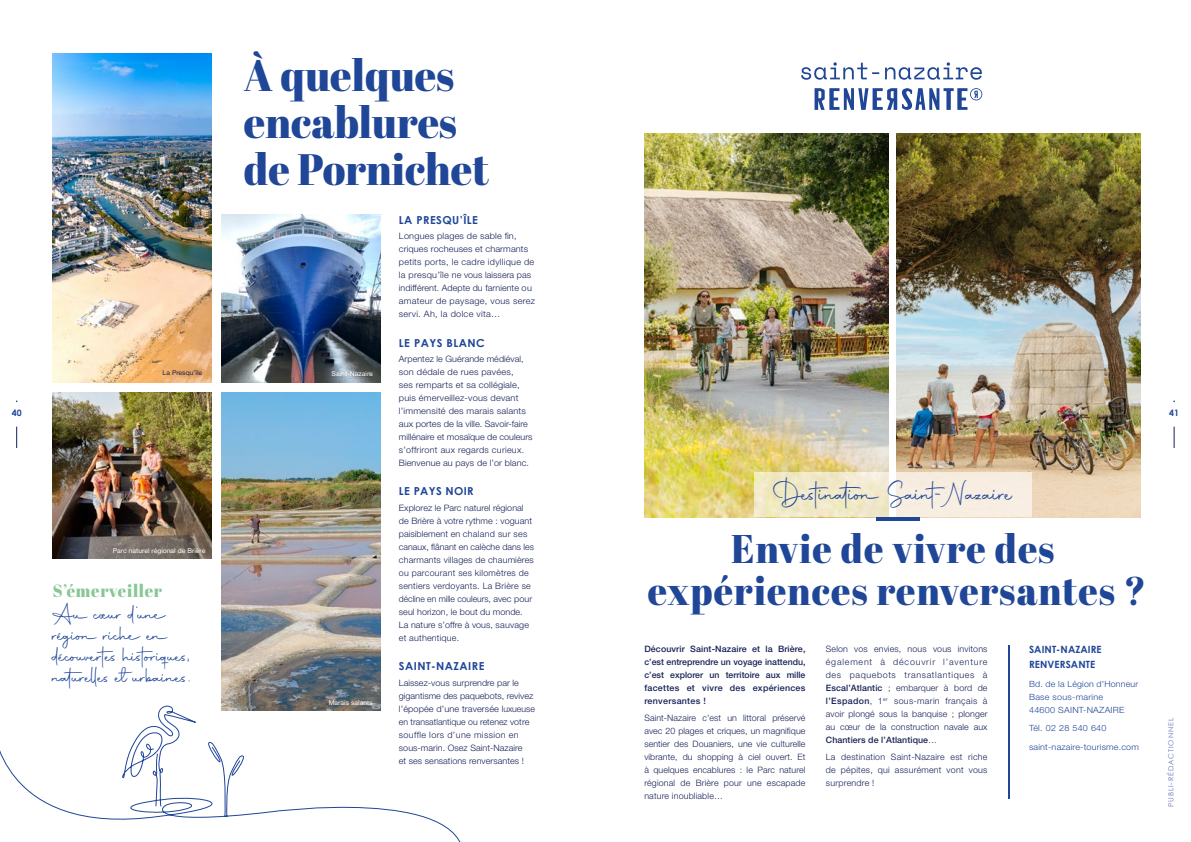
<style>
.page{position:relative;width:1191px;height:842px;background:#fff}
.page>*{position:absolute;margin:0;border:0;box-sizing:border-box;transform-origin:0 0}
.t1{font:44px/47px "Abril Fatface";color:#1f4697;scale:.95 1}
.t2{font:40px/42px "Abril Fatface";letter-spacing:.03em;color:#1f4697;text-align:center;scale:.94 1}
.t3{font:29.7px "Autography";color:#1f4697;scale:.82 1}
.t4{font:22.9px/21px "Autography";color:#1f4697;scale:.89 1}
.t5{font:17.6px "Abril Fatface";letter-spacing:.04em;color:#89c695;scale:.94 1}
.t6{font:700 11px "Century Gothic";letter-spacing:.04em;color:#1f4697}
.t7{font:700 10px/15px "Century Gothic";letter-spacing:.01em;color:#1f4697}
.t8{font:300 8.8px/13px "Helvetica Neue LT Std";letter-spacing:.01em;color:#172156;text-align:justify}
.t9{font:300 8.8px/13px "Helvetica Neue LT Std";letter-spacing:.01em;color:#172156;scale:1.04 1}
.t10{font:500 8.8px/13px "Helvetica Neue LT Std";letter-spacing:.03em;color:#172156;text-align:justify}
.t11{font:700 8.8px "Century Gothic";color:#1f4697}
.t12{font:300 8.6px/13px "Helvetica Neue LT Std";letter-spacing:.02em;color:#1f4697}
.t13{font:300 8.6px/18.7px "Helvetica Neue LT Std";letter-spacing:.02em;color:#1f4697;scale:1.05 1}
.t14{font:7px "Century Gothic";letter-spacing:.125em;color:#6574b7}
.t15{font:6.7px "Helvetica Neue LT Std";letter-spacing:.005em;color:#fff}
.t16{font:6.7px "Helvetica Neue LT Std";letter-spacing:.005em;color:#172156}
.s1{font-size:49.7px}
.s2{font-weight:500}
</style>
<div class="page">
<svg style="left:16px;top:427px;width:1px;height:21px"></svg>
<svg style="left:1173px;top:427px;width:1px;height:21px"></svg>
<img style="left:53px;top:54px;width:159px;height:328px">
<img style="left:221px;top:393px;width:160px;height:313px">
<img style="left:221px;top:214px;width:160px;height:168px">
<img style="left:53px;top:393px;width:159px;height:166px">
<svg style="left:814px;top:88px;width:168px;height:22px"></svg>
<svg style="left:801px;top:62px;width:78px;height:18px"></svg>
<svg style="left:885px;top:62px;width:96px;height:18px"></svg>
<hr style="left:1008px;top:646px;width:1px;height:153px;background:#1f4697">
<img style="left:644px;top:133px;width:244px;height:384px">
<img style="left:896px;top:133px;width:244px;height:384px">
<svg style="left:0;top:706px;width:461px;height:136px"></svg>
<svg style="left:754px;top:473px;width:278px;height:44px;fill:#f5ecde"></svg>
<hr style="left:875px;top:517px;width:44px;height:3px;background:#1f4697">
<h1 class="t1" style="left:244px;top:50px;width:259px">À quelques encablures de Pornichet</h1>
<p class="t6" style="left:399px;top:211px;width:81px">LA PRESQU’ÎLE</p>
<p class="t9" style="left:399px;top:230px;width:132px">Longues plages de sable fin, criques rocheuses et charmants petits ports, le cadre idyllique de la presqu’île ne vous laissera pas indifférent. Adepte du farniente ou amateur de paysage, vous serez servi. Ah, la dolce vita…</p>
<p class="t6" style="left:399px;top:334px;width:87px">LE PAYS BLANC</p>
<p class="t8" style="left:399px;top:352px;width:135px;text-align:left">Arpentez le Guérande médiéval, son dédale de rues pavées,<br>ses remparts et sa collégiale, puis émerveillez-vous devant l’immensité des marais salants aux portes de la ville. Savoir-faire millénaire et mosaïque de couleurs s’offriront aux regards curieux.<br>Bienvenue au pays de l’or blanc.</p>
<p class="t6" style="left:399px;top:483px;width:76px">LE PAYS NOIR</p>
<p class="t8" style="left:399px;top:501px;width:136px;text-align:left">Explorez le Parc naturel régional de Brière à votre rythme : voguant paisiblement en chaland sur ses canaux, flânant en calèche dans les charmants villages de chaumières ou parcourant ses kilomètres de sentiers verdoyants. La Brière se décline en mille couleurs, avec pour seul horizon, le bout du monde.<br>La nature s’offre à vous, sauvage et authentique.</p>
<p class="t6" style="left:399px;top:658px;width:87px">SAINT-NAZAIRE</p>
<p class="t8" style="left:399px;top:676px;width:137px;text-align:left">Laissez-vous surprendre par le gigantisme des paquebots, revivez l’épopée d’une traversée luxueuse en transatlantique ou retenez votre souffle lors d’une mission en sous-marin. Osez Saint-Nazaire<br>et ses sensations renversantes !</p>
<p class="t16" style="left:163px;top:368px;width:41px">La Presqu’île</p>
<p class="t15" style="left:331px;top:370px;width:43px">Saint-Nazaire</p>
<p class="t11" style="left:12px;top:407px;width:12px">40</p>
<p class="t11" style="left:1169px;top:407px;width:12px">41</p>
<h3 class="t3" style="left:773px;top:474px;width:296px">Destination Saint-Nazaire</h3>
<h2 class="t2" style="left:648px;top:526px;width:531px">Envie de vivre des expériences renversantes ?</h2>
<p class="t15" style="left:113px;top:546px;width:94px">Parc naturel régional de Brière</p>
<h3 class="t5" style="left:53px;top:578px;width:118px">S’émerveiller</h3>
<h3 class="t4" style="left:52px;top:604px;width:158px">Au cœur d’une région riche en découvertes historiques<span class="s1">, </span>naturelles et urbaines.</h3>
<p class="t10" style="left:644px;top:642px;width:163px">Découvrir Saint-Nazaire et la Brière, c’est entreprendre un voyage inattendu, c’est explorer un territoire aux mille facettes et vivre des expériences renversantes !</p>
<p class="t8" style="left:644px;top:711px;width:163px">Saint-Nazaire c’est un littoral préservé avec 20 plages et criques, un magnifique sentier des Douaniers, une vie culturelle vibrante, du shopping à ciel ouvert. Et à quelques encablures : le Parc naturel régional de Brière pour une escapade nature inoubliable…</p>
<p class="t8" style="left:826px;top:642px;width:163px">Selon vos envies, nous vous invitons également à découvrir l’aventure des paquebots transatlantiques à <span class="s2">Escal’Atlantic</span> ; embarquer à bord de <span class="s2">l’Espadon</span>, 1<sup>er</sup> sous-marin français à avoir plongé sous la banquise ; plonger au cœur de la construction navale aux <span class="s2">Chantiers de l’Atlantique</span>…</p>
<p class="t8" style="left:826px;top:750px;width:163px">La destination Saint-Nazaire est riche de pépites, qui assurément vont vous surprendre !</p>
<p class="t7" style="left:1029px;top:641px;width:74px">SAINT-NAZAIRE<br>RENVERSANTE</p>
<p class="t12" style="left:1029px;top:677px;width:111px">Bd. de la Légion d’Honneur<br>Base sous-marine<br>44600 SAINT-NAZAIRE</p>
<p class="t13" style="left:1029px;top:719px;width:106px">Tél. 02 28 540 640 saint-nazaire-tourisme.com</p>
<p class="t14" style="left:1165px;top:807px;width:91px;rotate:-90deg">PUBLI-RÉDACTIONNEL</p>
<p class="t15" style="left:329px;top:698px;width:46px">Marais salants</p>
</div>
